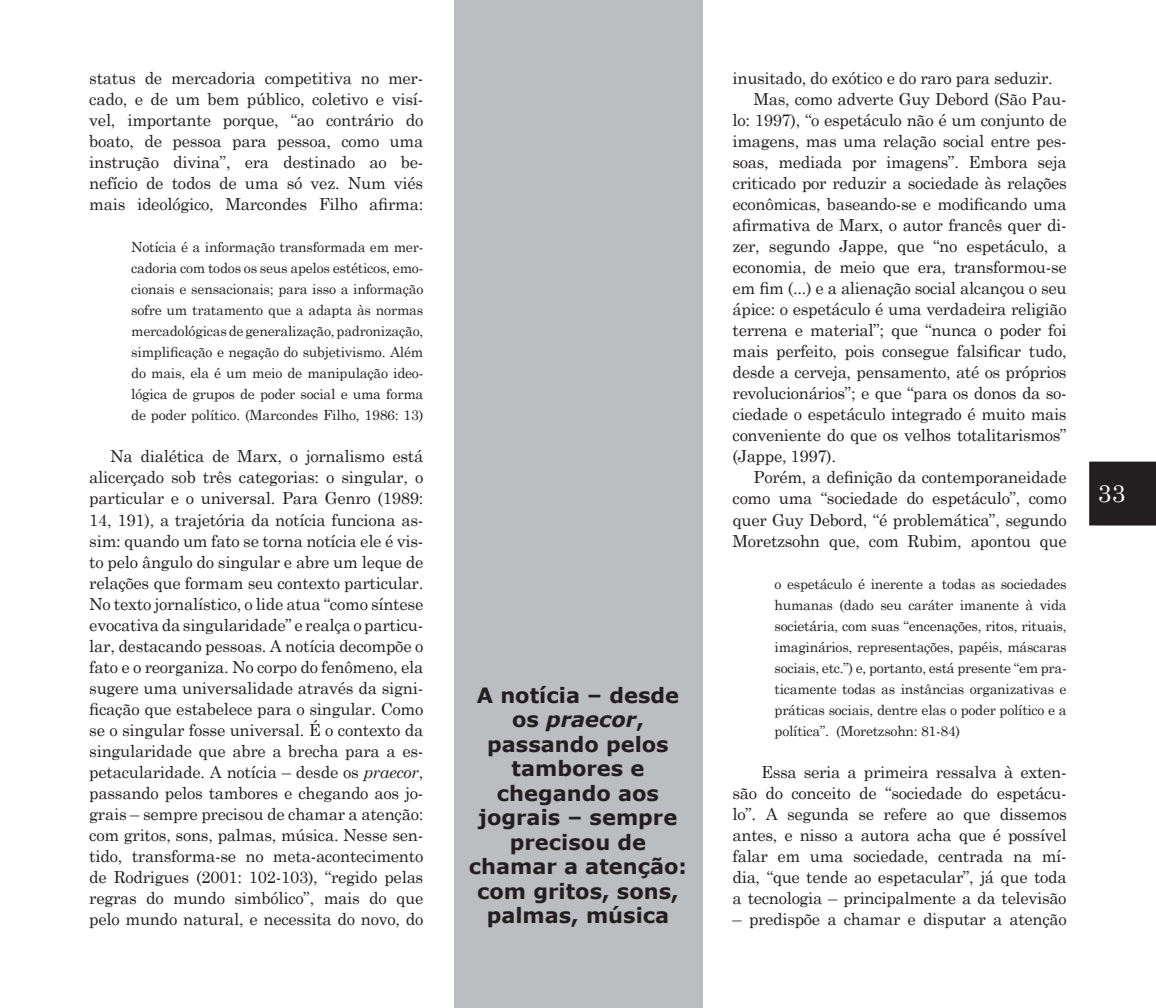
<style>
.page{position:relative;width:1156px;height:1008px;background:#fff}
.page>*{position:absolute;margin:0;border:0;box-sizing:border-box;transform-origin:0 0}
.t1{font:24.5px "Century Schoolbook";color:#fff}
.Body_Text_Indent_3{font:700 21px/24.5px "Verdana";color:#231f20;text-align:center}
.t2{font:16.62px/21px "Century Schoolbook";letter-spacing:-.02em;color:#231f20;text-align:justify}
.t3{font:14px/21px "Century Schoolbook";letter-spacing:-.02em;color:#231f20;text-align:justify}
.s1{font-style:italic}
</style>
<div class="page">
<div style="left:1089px;top:461px;width:67px;height:64px;background:#231f20"></div>
<div style="left:455px;top:0;width:248px;height:1007px;background:#bcbdc0"></div>
<p class="t2" style="left:89px;top:66px;width:336px">status de mercadoria competitiva no mer&shy;cado, e de um bem público, coletivo e visí&shy;vel, importante porque, “ao contrário do boato, de pessoa para pessoa, como uma instrução divina”, era destinado ao be&shy;nefício de todos de uma só vez. Num viés mais ideológico, Marcondes Filho afirma:</p>
<p class="t3" style="left:131px;top:235px;width:294px">Notícia é a informação transformada em mer&shy;cadoria com todos os seus apelos estéticos, emo&shy;cionais e sensacionais; para isso a informação sofre um tratamento que a adapta às normas mercadológicas de generalização, padronização, simplificação e negação do subjetivismo. Além do mais, ela é um meio de manipulação ideo&shy;lógica de grupos de poder social e uma forma de poder político. (Marcondes Filho, 1986: 13)</p>
<p class="t2" style="left:89px;top:444px;width:336px;text-indent:21px">Na dialética de Marx, o jornalismo está alicerçado sob três categorias: o singular, o particular e o universal. Para Genro (1989:<br>14, 191), a trajetória da notícia funciona as&shy;sim: quando um fato se torna notícia ele é vis&shy;to pelo ângulo do singular e abre um leque de relações que formam seu contexto particular.<br>No texto jornalístico, o lide atua “como síntese evocativa da singularidade” e realça o particu&shy;lar, destacando pessoas. A notícia decompõe o fato e o reorganiza. No corpo do fenômeno, ela sugere uma universalidade através da signi&shy;ficação que estabelece para o singular. Como se o singular fosse universal. É o contexto da singularidade que abre a brecha para a es&shy;petacularidade. A notícia – desde os <span class="s1">praecor</span>, passando pelos tambores e chegando aos jo&shy;grais – sempre precisou de chamar a atenção: com gritos, sons, palmas, música. Nesse sen&shy;tido, transforma-se no meta-acontecimento de Rodrigues (2001: 102-103), “regido pelas regras do mundo simbólico”, mais do que pelo mundo natural, e necessita do novo, do</p>
<p class="Body_Text_Indent_3" style="left:469px;top:681px;width:220px">A notícia – desde os <span class="s1">praecor</span>, passando pelos tambores e chegando aos jograis – sempre precisou de chamar a atenção: com gritos, sons, palmas, música</p>
<p class="t2" style="left:733px;top:66px;width:322px">inusitado, do exótico e do raro para seduzir.</p>
<p class="t2" style="left:733px;top:87px;width:336px;text-indent:21px">Mas, como adverte Guy Debord (São Pau&shy;lo: 1997), “o espetáculo não é um conjunto de imagens, mas uma relação social entre pes&shy;soas, mediada por imagens”. Embora seja criticado por reduzir a sociedade às relações econômicas, baseando-se e modificando uma afirmativa de Marx, o autor francês quer di&shy;zer, segundo Jappe, que “no espetáculo, a economia, de meio que era, transformou-se em fim (...) e a alienação social alcançou o seu ápice: o espetáculo é uma verdadeira religião terrena e material”; que “nunca o poder foi mais perfeito, pois consegue falsificar tudo, desde a cerveja, pensamento, até os próprios revolucionários”; e que “para os donos da so&shy;ciedade o espetáculo integrado é muito mais conveniente do que os velhos totalitarismos” (Jappe, 1997).</p>
<p class="t2" style="left:733px;top:465px;width:336px;text-indent:21px">Porém, a definição da contemporaneidade como uma “sociedade do espetáculo”, como quer Guy Debord, “é problemática”, segundo Moretzsohn que, com Rubim, apontou que</p>
<p class="t3" style="left:774px;top:571px;width:294px">o espetáculo é inerente a todas as sociedades humanas (dado seu caráter imanente à vida societária, com suas “encenações, ritos, rituais, imaginários, representações, papéis, máscaras sociais, etc.”) e, portanto, está presente “em pra&shy;ticamente todas as instâncias organizativas e práticas sociais, dentre elas o poder político e a política”. (Moretzsohn: 81-84)</p>
<p class="t2" style="left:733px;top:759px;width:336px;text-indent:28px">Essa seria a primeira ressalva à exten&shy;são do conceito de “sociedade do espetácu&shy;lo”. A segunda se refere ao que dissemos antes, e nisso a autora acha que é possível falar em uma sociedade, centrada na mí&shy;dia, “que tende ao espetacular”, já que toda a tecnologia – principalmente a da televisão</p>
<p class="t2" style="left:733px;top:906px;width:336px">– predispõe a chamar e disputar a atenção</p>
<h1 class="t1" style="left:1098px;top:472px;width:29px">33</h1>
</div>
